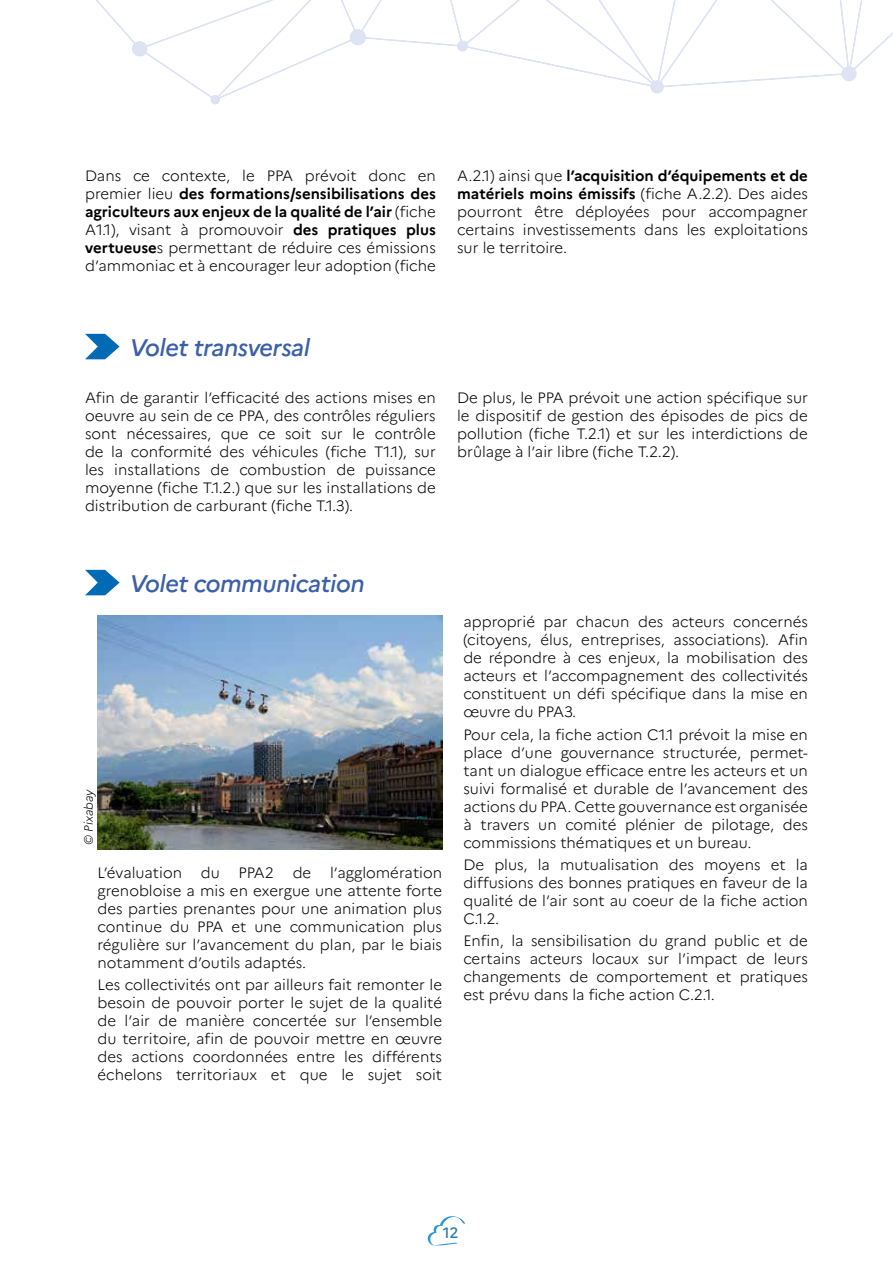
<style>
.page{position:relative;width:893px;height:1263px;background:#fff}
.page>*{position:absolute;margin:0;border:0;box-sizing:border-box;transform-origin:0 0}
.t1{font:italic 500 24px "Marianne";letter-spacing:-.02em;color:#3b5fa9}
.t2{font:300 15px/18px "Marianne";color:#000;text-align:justify}
.t3{font:500 15px "Marianne";color:#297bb9}
.t4{font:italic 300 12px "Marianne";letter-spacing:-.005em;color:#000}
.s1{font-weight:700}
</style>
<div class="page">
<svg style="left:96px;top:0;width:767px;height:105px"></svg>
<svg style="left:863px;top:32px;width:30px;height:30px"></svg>
<svg style="left:427px;top:1216px;width:38px;height:29px"></svg>
<svg style="left:85px;top:334px;width:35px;height:25px"></svg>
<svg style="left:85px;top:570px;width:35px;height:25px"></svg>
<img style="left:98px;top:615px;width:344px;height:234px">
<p class="t2" style="left:85px;top:166px;width:352px">Dans ce contexte, le PPA prévoit donc en premier lieu <span class="s1">des formations/sensibilisations des agriculteurs aux enjeux de la qualité de l’air</span> (fiche A1.1), visant à promouvoir <span class="s1">des pratiques plus vertueuse</span>s permettant de réduire ces émissions d’ammoniac et à encourager leur adoption (fiche</p>
<p class="t2" style="left:457px;top:166px;width:352px">A.2.1) ainsi que <span class="s1">l’acquisition d’équipements et de matériels moins émissifs</span> (fiche A.2.2). Des aides pourront être déployées pour accompagner certains investissements dans les exploitations sur le territoire.</p>
<h1 class="t1" style="left:130px;top:328px;width:182px">Volet transversal</h1>
<p class="t2" style="left:85px;top:387px;width:352px">Afin de garantir l’efficacité des actions mises en oeuvre au sein de ce PPA, des contrôles réguliers sont nécessaires, que ce soit sur le contrôle de la conformité des véhicules (fiche T1.1), sur les installations de combustion de puissance moyenne (fiche T.1.2.) que sur les installations de distribution de carburant (fiche T.1.3).</p>
<p class="t2" style="left:457px;top:387px;width:352px">De plus, le PPA prévoit une action spécifique sur le dispositif de gestion des épisodes de pics de pollution (fiche T.2.1) et sur les interdictions de brûlage à l’air libre (fiche T.2.2).</p>
<h1 class="t1" style="left:130px;top:564px;width:237px">Volet communication</h1>
<p class="t4" style="left:79px;top:845px;width:57px;rotate:-90deg">© Pixabay</p>
<p class="t2" style="left:98px;top:862px;width:346px">L’évaluation du PPA2 de l’agglomération grenobloise a mis en exergue une attente forte des parties prenantes pour une animation plus continue du PPA et une communication plus régulière sur l’avancement du plan, par le biais notamment d’outils adaptés.</p>
<p class="t2" style="left:98px;top:974px;width:346px">Les collectivités ont par ailleurs fait remonter le besoin de pouvoir porter le sujet de la qualité de l’air de manière concertée sur l’ensemble du territoire, afin de pouvoir mettre en œuvre des actions coordonnées entre les différents échelons territoriaux et que le sujet soit</p>
<p class="t2" style="left:463px;top:612px;width:346px">approprié par chacun des acteurs concernés (citoyens, élus, entreprises, associations). Afin de répondre à ces enjeux, la mobilisation des acteurs et l’accompagnement des collectivités constituent un défi spécifique dans la mise en œuvre du PPA3.</p>
<p class="t2" style="left:463px;top:724px;width:346px">Pour cela, la fiche action C1.1 prévoit la mise en place d’une gouvernance structurée, permet&shy;tant un dialogue efficace entre les acteurs et un suivi formalisé et durable de l’avancement des actions du PPA. Cette gouvernance est organisée à travers un comité plénier de pilotage, des commissions thématiques et un bureau.</p>
<p class="t2" style="left:463px;top:854px;width:346px">De plus, la mutualisation des moyens et la diffusions des bonnes pratiques en faveur de la qualité de l’air sont au coeur de la fiche action C.1.2.</p>
<p class="t2" style="left:463px;top:931px;width:346px">Enfin, la sensibilisation du grand public et de certains acteurs locaux sur l’impact de leurs changements de comportement et pratiques est prévu dans la fiche action C.2.1.</p>
<p class="t3" style="left:443px;top:1221px;width:17px">12</p>
</div>
